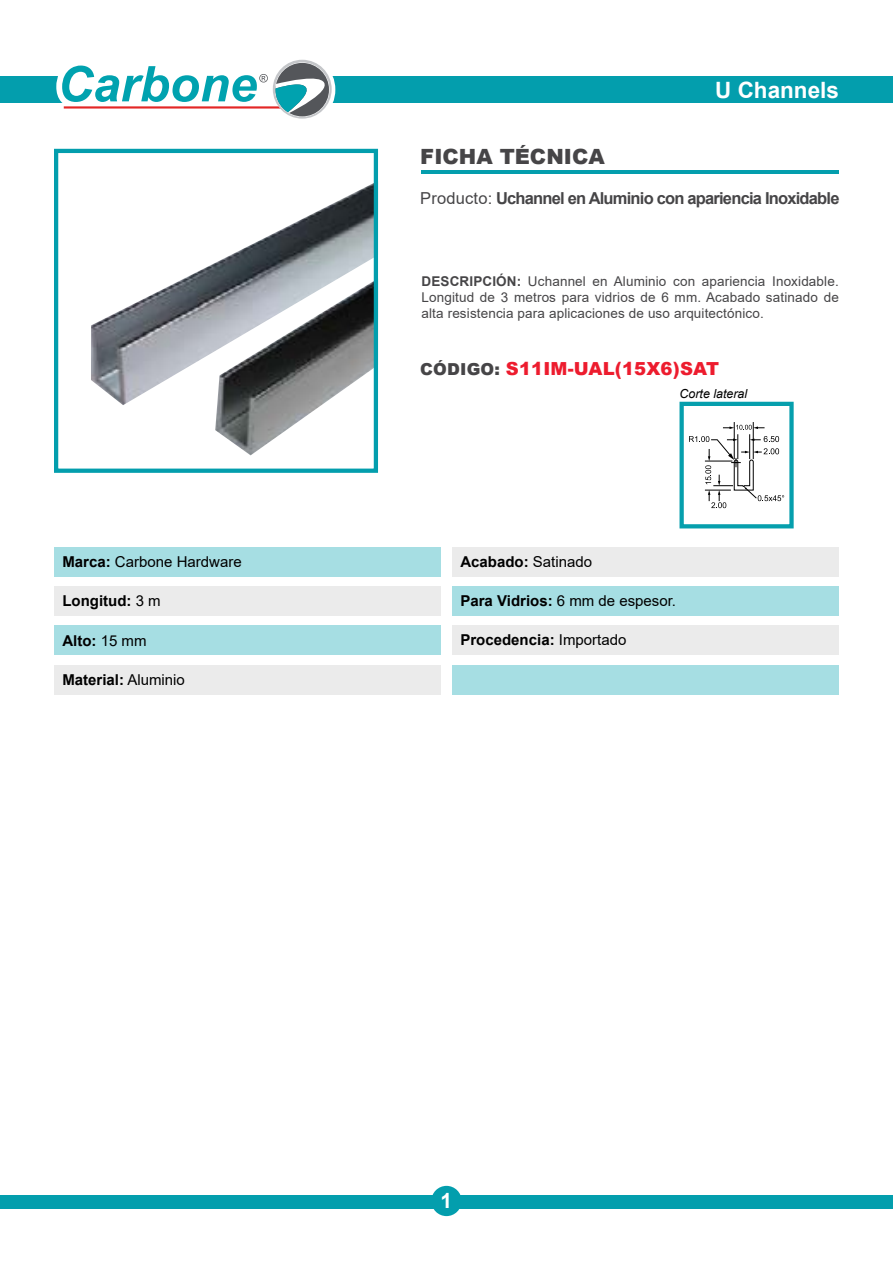
<style>
.page{position:relative;width:893px;height:1263px;background:#fff}
.page>*{position:absolute;margin:0;border:0;box-sizing:border-box;transform-origin:0 0}
.t1{font:700 22.5px "Arial";color:#fff}
.t2{font:900 21px "Arial";color:#464547}
.t3{font:700 21px "Arial";color:#fff}
.t4{font:900 18px "Arial";letter-spacing:.01em;color:#ed1c2e}
.t5{font:700 16.5px "Arial";letter-spacing:-.05em;color:#464547}
.t6{font:700 15px "Arial";color:#000}
.t7{font:15px "Arial";color:#000}
.t8{font:13.5px/16.2px "Arial";letter-spacing:.01em;color:#464547;text-align:justify}
.t9{font:italic 12.45px "Arial";color:#000}
.s1{font-weight:700}
.s2{font-weight:400}
.s3{font-size:16.5px;color:#464547}
</style>
<div class="page">
<div style="left:0;top:77px;width:62px;height:26px;background:#039ead"></div>
<div style="left:303px;top:77px;width:590px;height:26px;background:#039ead"></div>
<div style="left:264px;top:54px;width:71px;height:71px;border:12px solid #fff;border-radius:50%"></div>
<svg style="left:273px;top:60px;width:59px;height:59px"></svg>
<svg style="left:47px;top:54px;width:282px;height:63px"></svg>
<hr style="left:421px;top:171px;width:418px;height:3px;background:#039ead">
<div style="left:0;top:1195px;width:893px;height:14px;background:#039ead"></div>
<div style="left:431px;top:1186px;width:31px;height:30px;background:#039ead;border-radius:50%"></div>
<div style="left:54px;top:547px;width:387px;height:30px;background:#a6dee3"></div>
<div style="left:452px;top:547px;width:387px;height:30px;background:#ebebeb"></div>
<div style="left:54px;top:586px;width:387px;height:30px;background:#ebebeb"></div>
<div style="left:452px;top:586px;width:387px;height:30px;background:#a6dee3"></div>
<div style="left:54px;top:626px;width:387px;height:29px;background:#a6dee3"></div>
<div style="left:452px;top:626px;width:387px;height:29px;background:#ebebeb"></div>
<div style="left:54px;top:665px;width:387px;height:29px;background:#ebebeb"></div>
<div style="left:452px;top:665px;width:387px;height:29px;background:#a6dee3"></div>
<img style="left:91px;top:183px;width:282px;height:222px">
<img style="left:215px;top:278px;width:158px;height:177px">
<div style="left:54px;top:149px;width:324px;height:324px;border:4px solid #039ead"></div>
<div style="left:679px;top:402px;width:115px;height:126px;border:4px solid #069fad"></div>
<hr style="left:753px;top:422px;width:1px;height:37px;background:#000">
<hr style="left:734px;top:422px;width:1px;height:37px;background:#000">
<svg style="left:689px;top:425px;width:95px;height:83px"></svg>
<p class="t7" style="left:62px;top:551px;width:181px"><span class="s1">Marca:</span> Carbone Hardware</p>
<p class="t6" style="left:62px;top:591px;width:100px">Longitud: <span class="s2">3 m</span></p>
<p class="t6" style="left:62px;top:630px;width:86px">Alto: <span class="s2">15 mm</span></p>
<p class="t6" style="left:62px;top:669px;width:124px">Material: <span class="s2">Aluminio</span></p>
<h2 class="t2" style="left:420px;top:141px;width:186px">FICHA TÉCNICA</h2>
<h1 class="t1" style="left:715px;top:74px;width:125px">U Channels</h1>
<p class="t5" style="left:420px;top:187px;width:421px"><span class="s2">Producto:</span> Uchannel en Aluminio con apariencia Inoxidable</p>
<p class="t8" style="left:421px;top:273px;width:419px"><span class="s1">DESCRIPCIÓN:</span> Uchannel en Aluminio con apariencia Inoxidable.<br>Longitud de 3 metros para vidrios de 6 mm. Acabado satinado de alta resistencia para aplicaciones de uso arquitectónico.</p>
<h3 class="t4" style="left:420px;top:355px;width:300px"><span class="s3">CÓDIGO:</span> S11IM-UAL(15X6)SAT</h3>
<p class="t9" style="left:679px;top:386px;width:69px">Corte lateral</p>
<p class="t6" style="left:460px;top:551px;width:133px">Acabado: <span class="s2">Satinado</span></p>
<p class="t7" style="left:460px;top:590px;width:217px"><span class="s1">Para Vidrios:</span> 6 mm de espesor.</p>
<p class="t6" style="left:460px;top:630px;width:167px">Procedencia: <span class="s2">Importado</span></p>
<h2 class="t3" style="left:441px;top:1186px;width:13px">1</h2>
</div>
